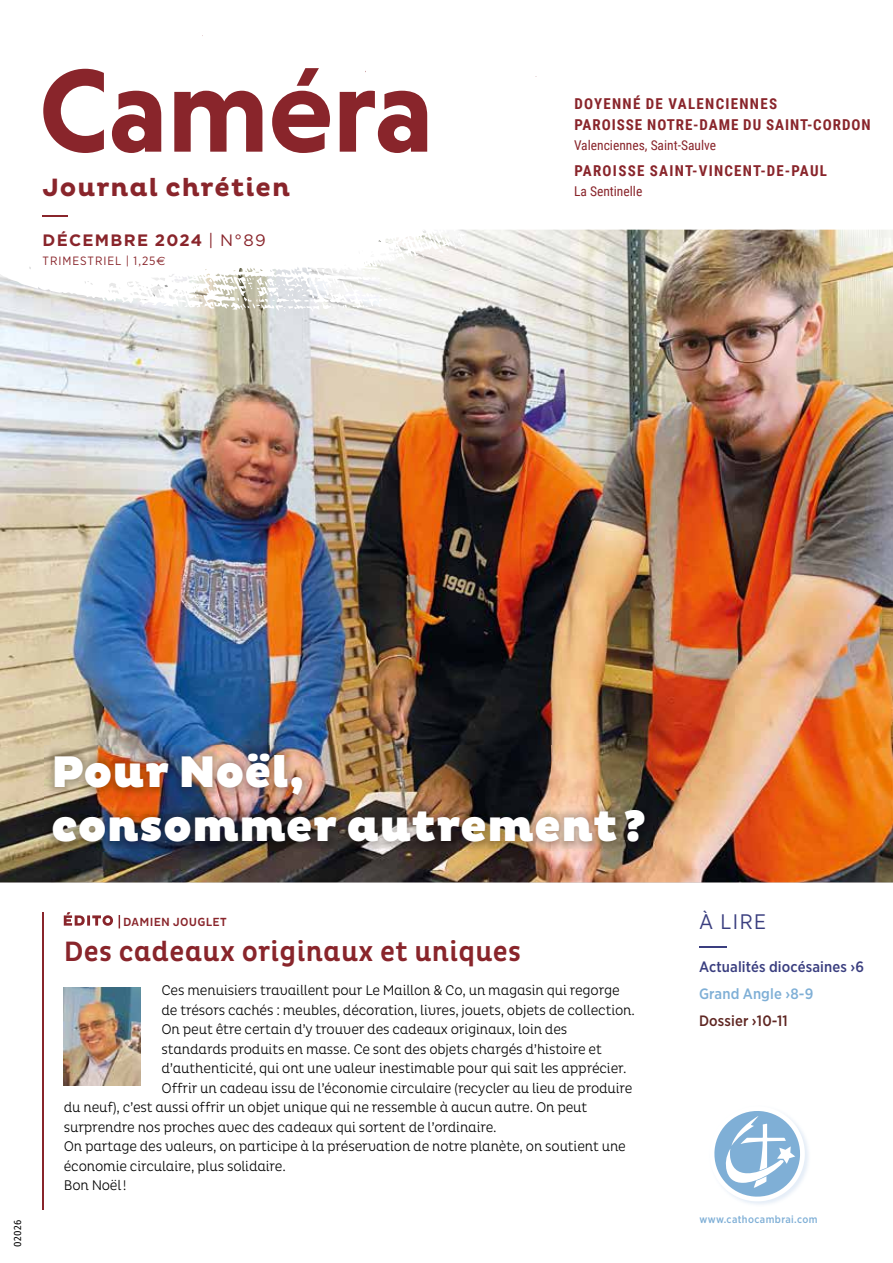
<style>
.page{position:relative;width:893px;height:1263px;background:#fff}
.page>*{position:absolute;margin:0;border:0;box-sizing:border-box;transform-origin:0 0}
.t1{font:700 120px "Niveau Grotesk";color:#89252b}
.t2{font:900 45px/54px "Pluto";color:#fff}
.t3{font:500 28.5px "Pluto Cond";letter-spacing:.01em;color:#89252b}
.t4{font:700 25.5px "Pluto";letter-spacing:.04em;color:#89252b}
.t5{font:21px "Gotham Narrow";color:#3a3e7f}
.t6{font:700 16.5px "Gotham";letter-spacing:.08em;color:#89252b}
.t7{font:700 15px/20.1px "Roboto Condensed";letter-spacing:.065em;color:#89252b}
.t8{font:700 15px "Roboto Condensed";letter-spacing:.085em;color:#89252b}
.t9{font:500 15px "Gotham Narrow";letter-spacing:.01em;color:#3a3e7f}
.t10{font:500 15px "Gotham Narrow";letter-spacing:.01em;color:#7fafd6}
.t11{font:500 15px "Gotham Narrow";letter-spacing:.01em;color:#5f2723}
.t12{font:300 14.25px "Pluto Cond";letter-spacing:-.01em;color:#000}
.t13{font:13.5px "Roboto Condensed";color:#89252b}
.t14{font:12px "Gotham Narrow";letter-spacing:.08em;color:#89252b}
.t15{font:500 12px "Pluto Cond";letter-spacing:.025em;color:#89252b}
.t16{font:500 10.5px "Gotham Narrow";letter-spacing:.04em;color:#7fafd6}
.t17{font:10.5px "Fira Sans Condensed";letter-spacing:.035em;color:#000}
.s1{font-weight:400}
.s2{font-family:"Euro Sans Std"}
</style>
<div class="page">
<img style="left:0;top:230px;width:893px;height:652px">
<svg style="left:230px;top:309px;width:176px;height:3px"></svg>
<svg style="left:445px;top:229px;width:27px;height:30px"></svg>
<svg style="left:699px;top:946px;width:27px;height:1px"></svg>
<img style="left:45px;top:745px;width:608px;height:105px">
<svg style="left:64px;top:912px;width:56px;height:16px"></svg>
<hr style="left:43px;top:912px;width:1px;height:298px;background:#89252b">
<img style="left:64px;top:987px;width:76px;height:98px">
<svg style="left:0;top:215px;width:445px;height:94px"></svg>
<svg style="left:711px;top:1106px;width:96px;height:97px"></svg>
<svg style="left:43px;top:216px;width:25px;height:1px"></svg>
<h1 class="t1" style="left:39px;top:42px;width:396px">Caméra</h1>
<h3 class="t4" style="left:43px;top:173px;width:249px">Journal chrétien</h3>
<p class="t6" style="left:43px;top:229px;width:225px">DÉCEMBRE 2024 <span class="s1">| N°89</span></p>
<p class="t14" style="left:43px;top:253px;width:125px">TRIMESTRIEL | 1,25<span class="s2">€</span></p>
<p class="t7" style="left:574px;top:93px;width:298px">DOYENNÉ DE VALENCIENNES<br>PAROISSE NOTRE-DAME DU SAINT-CORDON</p>
<p class="t13" style="left:574px;top:135px;width:144px">Valenciennes, Saint-Saulve</p>
<p class="t8" style="left:574px;top:160px;width:254px">PAROISSE SAINT-VINCENT-DE-PAUL</p>
<p class="t13" style="left:574px;top:182px;width:70px">La Sentinelle</p>
<p class="t17" style="left:10px;top:1247px;width:28px;rotate:-90deg">02026</p>
<h2 class="t2" style="left:51px;top:746px;width:597px">Pour Noël,<br>consommer autrement ?</h2>
<p class="t15" style="left:123px;top:915px;width:105px">DAMIEN JOUGLET</p>
<h3 class="t3" style="left:64px;top:935px;width:459px">Des cadeaux originaux et uniques</h3>
<p class="t12" style="left:162px;top:982px;width:460px">Ces menuisiers travaillent pour Le Maillon &amp; Co, un magasin qui regorge</p>
<p class="t12" style="left:162px;top:1002px;width:475px">de trésors cachés : meubles, décoration, livres, jouets, objets de collection.</p>
<p class="t12" style="left:162px;top:1021px;width:407px">On peut être certain d’y trouver des cadeaux originaux, loin des</p>
<p class="t12" style="left:162px;top:1041px;width:442px">standards produits en masse. Ce sont des objets chargés d’histoire et</p>
<p class="t12" style="left:162px;top:1060px;width:466px">d’authenticité, qui ont une valeur inestimable pour qui sait les apprécier.</p>
<p class="t12" style="left:162px;top:1080px;width:473px">Offrir un cadeau issu de l’économie circulaire (recycler au lieu de produire</p>
<p class="t12" style="left:64px;top:1099px;width:525px">du neuf), c’est aussi offrir un objet unique qui ne ressemble à aucun autre. On peut</p>
<p class="t12" style="left:64px;top:1119px;width:434px">surprendre nos proches avec des cadeaux qui sortent de l’ordinaire.</p>
<p class="t12" style="left:64px;top:1138px;width:564px">On partage des valeurs, on participe à la préservation de notre planète, on soutient une</p>
<p class="t12" style="left:64px;top:1158px;width:224px">économie circulaire, plus solidaire.</p>
<p class="t12" style="left:64px;top:1177px;width:64px">Bon Noël !</p>
<h3 class="t5" style="left:699px;top:908px;width:69px">À LIRE</h3>
<p class="t9" style="left:699px;top:958px;width:167px">Actualités diocésaines ›6</p>
<p class="t10" style="left:699px;top:984px;width:116px">Grand Angle ›8-9</p>
<p class="t11" style="left:699px;top:1011px;width:90px">Dossier ›10-11</p>
<p class="t16" style="left:700px;top:1213px;width:120px">www.cathocambrai.com</p>
</div>
